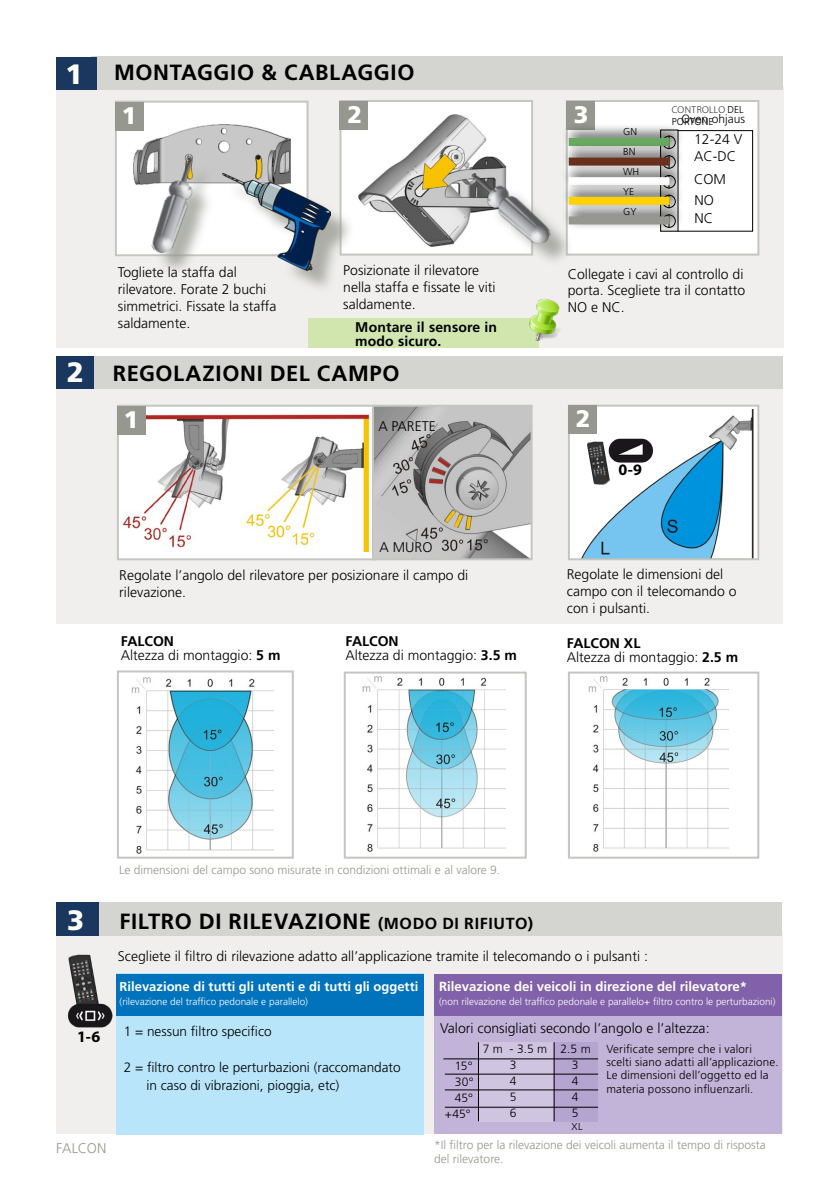
<style>
.page{position:relative;width:840px;height:1191px;background:#fff}
.page>*{position:absolute;margin:0;border:0;box-sizing:border-box;transform-origin:0 0}
.t1{font:900 28px "Frutiger LT Std";color:#fff}
.t2{font:900 24px "Frutiger LT Std";color:#fff}
.t3{font:700 22px "Frutiger LT Std";letter-spacing:.03em;color:#000}
.t4{font:700 16px "Myriad Pro";color:#000}
.t5{font:300 14px/16.8px "Frutiger LT Std";color:#000}
.t6{font:700 14px/14px "Frutiger LT Std";letter-spacing:.01em;color:#000}
.t7{font:300 14px "Frutiger LT Std";letter-spacing:-.01em;color:#969890}
.t8{font:300 13.6px/18px "Frutiger LT Std";color:#000}
.t9{font:700 13.2px "Frutiger LT Std";color:#fff}
.t10{font:700 13px "Frutiger LT Std";color:#fff}
.t11{font:300 12px/14.4px "Frutiger LT Std";color:#969890}
.t12{font:300 12px/16px "Frutiger LT Std";color:#000;text-align:right}
.t13{font:300 11.6px/13.4px "Frutiger LT Std";letter-spacing:.015em;color:#000}
.t14{font:300 10px "Frutiger LT Std";color:#fff}
.t15{font:300 10px/20px "Frutiger LT Std";color:#000}
.t16{font:300 10px "Myriad Pro";letter-spacing:.035em;color:#000}
.s1{font-family:"Frutiger LT Std"}
.s2{font-weight:700}
.s3{font-size:16px}
</style>
<div class="page">
<div style="left:56px;top:931px;width:726px;height:203px;background:#f0efee"></div>
<div style="left:434px;top:974px;width:347px;height:160px;background:#c2b4d8"></div>
<div style="left:554px;top:1042px;width:43px;height:79px;background:#b5a4d0"></div>
<div style="left:56px;top:389px;width:726px;height:235px;background:#f0efee"></div>
<div style="left:56px;top:86px;width:726px;height:262px;background:#f0efee"></div>
<div style="left:91px;top:57px;width:691px;height:33px;background:#d4d4d1"></div>
<div style="left:56px;top:57px;width:40px;height:33px;background:#1a3760"></div>
<div style="left:116px;top:102px;width:191px;height:153px;background:#fff"></div>
<img style="left:134px;top:124px;width:156px;height:50px">
<div style="left:115px;top:101px;width:193px;height:155px;border:2px solid #c4c6c1"></div>
<div style="left:340px;top:101px;width:192px;height:154px;background:#fff"></div>
<img style="left:358px;top:115px;width:149px;height:131px">
<div style="left:339px;top:100px;width:194px;height:156px;border:2px solid #c4c6c1"></div>
<img style="left:132px;top:677px;width:141px;height:177px">
<div style="left:117px;top:670px;width:176px;height:188px;border:2px solid #c4c6c1"></div>
<div style="left:227px;top:178px;width:128px;height:116px;background:#969890;opacity:.75"></div>
<img style="left:222px;top:174px;width:108px;height:96px">
<div style="left:115px;top:102px;width:29px;height:28px;background:#969890"></div>
<div style="left:339px;top:101px;width:29px;height:28px;background:#969890"></div>
<div style="left:565px;top:100px;width:194px;height:156px;background:#fff;border:2px solid #c4c6c1"></div>
<div style="left:565px;top:101px;width:29px;height:28px;background:#969890"></div>
<div style="left:92px;top:356px;width:690px;height:33px;background:#d4d4d1"></div>
<div style="left:56px;top:356px;width:38px;height:33px;background:#1a3760"></div>
<img style="left:362px;top:676px;width:143px;height:176px">
<div style="left:343px;top:671px;width:183px;height:187px;border:2px solid #c4c6c1"></div>
<img style="left:588px;top:676px;width:140px;height:176px">
<div style="left:567px;top:671px;width:191px;height:187px;border:2px solid #c4c6c1"></div>
<div style="left:476px;top:178px;width:97px;height:89px;background:#969890;opacity:.75"></div>
<img style="left:471px;top:167px;width:80px;height:81px">
<div style="left:154px;top:162px;width:61px;height:115px;background:#969890;opacity:.75"></div>
<img style="left:124px;top:157px;width:99px;height:99px">
<div style="left:118px;top:406px;width:256px;height:153px;background:#fff"></div>
<img style="left:122px;top:414px;width:248px;height:137px">
<div style="left:117px;top:405px;width:258px;height:155px;border:2px solid #c4c6c1"></div>
<div style="left:568px;top:406px;width:189px;height:153px;background:#fff"></div>
<img style="left:581px;top:410px;width:173px;height:147px">
<div style="left:567px;top:405px;width:191px;height:155px;border:2px solid #c4c6c1"></div>
<div style="left:117px;top:406px;width:29px;height:28px;background:#969890"></div>
<div style="left:567px;top:405px;width:29px;height:29px;background:#969890"></div>
<img style="left:375px;top:408px;width:154px;height:149px">
<div style="left:372px;top:405px;width:160px;height:155px;border:2px solid #c4c6c1"></div>
<img style="left:586px;top:442px;width:24px;height:42px">
<img style="left:608px;top:438px;width:45px;height:24px">
<div style="left:117px;top:973px;width:306px;height:161px;background:#b8e5fa"></div>
<div style="left:117px;top:973px;width:306px;height:42px;background:#0073bc"></div>
<div style="left:434px;top:974px;width:347px;height:41px;background:#8162aa"></div>
<div style="left:89px;top:902px;width:692px;height:34px;background:#d4d4d1"></div>
<div style="left:56px;top:902px;width:42px;height:34px;background:#1a3760"></div>
<div style="left:478px;top:1042px;width:74px;height:79px;background:#cfc5e1"></div>
<hr style="left:443px;top:1058px;width:154px;height:1px;background:#000">
<hr style="left:477px;top:1042px;width:1px;height:79px;background:#000">
<hr style="left:444px;top:1073px;width:153px;height:1px;background:#000">
<hr style="left:444px;top:1089px;width:153px;height:1px;background:#000">
<hr style="left:444px;top:1106px;width:153px;height:1px;background:#000">
<hr style="left:553px;top:1042px;width:1px;height:79px;background:#000">
<img style="left:68px;top:954px;width:31px;height:49px">
<img style="left:67px;top:1003px;width:45px;height:24px">
<div style="left:308px;top:318px;width:231px;height:30px;background:#d1e6ae"></div>
<img style="left:529px;top:299px;width:30px;height:41px">
<div style="left:562px;top:123px;width:121px;height:29px;background:#000;opacity:.75"></div>
<div style="left:568px;top:138px;width:101px;height:8px;background:#68a961"></div>
<div style="left:562px;top:142px;width:121px;height:30px;background:#000;opacity:.75"></div>
<div style="left:568px;top:157px;width:101px;height:8px;background:#6a301d"></div>
<div style="left:562px;top:162px;width:121px;height:29px;background:#000;opacity:.75"></div>
<div style="left:568px;top:177px;width:101px;height:8px;background:#fff"></div>
<div style="left:562px;top:201px;width:121px;height:30px;background:#000;opacity:.75"></div>
<div style="left:568px;top:216px;width:101px;height:8px;background:#969890"></div>
<div style="left:562px;top:181px;width:121px;height:30px;background:#000;opacity:.75"></div>
<div style="left:568px;top:197px;width:101px;height:8px;background:#ffd200"></div>
<h1 class="t1" style="left:66px;top:58px;width:19px">1</h1>
<h1 class="t1" style="left:67px;top:355px;width:19px">2</h1>
<h3 class="t3" style="left:114px;top:60px;width:301px">MONTAGGIO &amp; CABLAGGIO</h3>
<h2 class="t2" style="left:122px;top:101px;width:16px">1</h2>
<h2 class="t2" style="left:347px;top:100px;width:16px">2</h2>
<h2 class="t2" style="left:573px;top:100px;width:16px">3</h2>
<p class="t15" style="left:622px;top:122px;width:18px">GN<br>BN<br>WH<br>YE<br>GY</p>
<p class="t16" style="left:671px;top:104px;width:73px">CONTROLLO <span class="s1">DEL</span></p>
<p class="t15" style="left:671px;top:112px;width:43px">PORTONE</p>
<p class="t12" style="left:681px;top:111px;width:65px">Oven ohjaus</p>
<p class="t5" style="left:693px;top:131px;width:50px">12-24 V<br>AC-DC</p>
<p class="t5" style="left:693px;top:169px;width:33px;line-height:20.4px">COM<br>NO</p>
<p class="t5" style="left:694px;top:209px;width:20px">NC</p>
<p class="t5" style="left:343px;top:262px;width:154px">Posizionate il rilevatore nella staffa e fissate le viti saldamente.</p>
<p class="t5" style="left:118px;top:264px;width:160px">Togliete la staffa dal rilevatore. Forate 2 buchi simmetrici. Fissate la staffa saldamente.</p>
<p class="t5" style="left:567px;top:265px;width:179px">Collegate i cavi al controllo di porta. Scegliete tra il contatto<br>NO e NC.</p>
<h3 class="t3" style="left:113px;top:361px;width:288px">REGOLAZIONI DEL CAMPO</h3>
<p class="t6" style="left:355px;top:320px;width:143px">Montare il sensore in modo sicuro.</p>
<h2 class="t2" style="left:124px;top:405px;width:16px">1</h2>
<h2 class="t2" style="left:575px;top:404px;width:16px">2</h2>
<p class="t5" style="left:378px;top:417px;width:59px">A PARETE</p>
<p class="t5" style="left:379px;top:539px;width:54px">A MURO</p>
<p class="t4" style="left:618px;top:459px;width:25px">0-9</p>
<p class="t5" style="left:119px;top:567px;width:350px">Regolate l’angolo del rilevatore per posizionare il campo di rilevazione.</p>
<p class="t5" style="left:566px;top:566px;width:171px">Regolate le dimensioni del campo con il telecomando o con i pulsanti.</p>
<p class="t5" style="left:121px;top:634px;width:161px;line-height:14px"><span class="s2">FALCON<br></span>Altezza di montaggio: <span class="s2">5 m</span></p>
<p class="t5" style="left:345px;top:634px;width:173px;line-height:14px"><span class="s2">FALCON<br></span>Altezza di montaggio: <span class="s2">3.5 m</span></p>
<p class="t5" style="left:566px;top:636px;width:173px;line-height:14px"><span class="s2">FALCON XL<br></span>Altezza di montaggio: <span class="s2">2.5 m</span></p>
<h1 class="t1" style="left:67px;top:902px;width:19px">3</h1>
<p class="t4" style="left:77px;top:1026px;width:25px">1-6</p>
<p class="t7" style="left:56px;top:1140px;width:52px">FALCON</p>
<p class="t11" style="left:119px;top:863px;width:382px">Le dimensioni del campo sono misurate in condizioni ottimali e al valore 9.</p>
<h3 class="t3" style="left:119px;top:908px;width:415px">FILTRO DI RILEVAZIONE <span class="s3">(MODO DI RIFIUTO)</span></h3>
<p class="t5" style="left:118px;top:948px;width:531px">Scegliete il filtro di rilevazione adatto all’applicazione tramite il telecomando o i pulsanti :</p>
<p class="t10" style="left:120px;top:978px;width:300px">Rilevazione di tutti gli utenti e di tutti gli oggetti</p>
<p class="t14" style="left:120px;top:996px;width:190px">(rilevazione del traffico pedonale e parallelo)</p>
<p class="t8" style="left:124px;top:1022px;width:149px">1 = nessun filtro specifico</p>
<p class="t8" style="left:146px;top:1058px;width:255px;text-indent:-23px">2 = filtro contro le perturbazioni (raccomandato in caso di vibrazioni, pioggia, etc)</p>
<p class="t9" style="left:439px;top:978px;width:309px">Rilevazione dei veicoli in direzione del rilevatore*</p>
<p class="t14" style="left:439px;top:996px;width:338px">(non rilevazione del traffico pedonale e parallelo+ filtro contro le perturbazioni)</p>
<p class="t5" style="left:440px;top:1020px;width:271px">Valori consigliati secondo l’angolo e l’altezza:</p>
<p class="t13" style="left:606px;top:1042px;width:174px">Verificate sempre che i valori scelti siano adatti all’applicazione.<br>Le dimensioni dell’oggetto ed la materia possono influenzarli.</p>
<p class="t12" style="left:509px;top:1041px;width:82px;text-align:left;text-indent:-27px">7 m - 3.5 m 2.5 m<br>3</p>
<p class="t12" style="left:571px;top:1057px;width:8px">3</p>
<p class="t12" style="left:444px;top:1057px;width:30px">15°<br>30°<br>45° +45°</p>
<p class="t12" style="left:509px;top:1073px;width:8px">4</p>
<p class="t12" style="left:571px;top:1073px;width:8px">4</p>
<p class="t12" style="left:509px;top:1089px;width:8px">5</p>
<p class="t12" style="left:571px;top:1089px;width:8px">4</p>
<p class="t12" style="left:509px;top:1105px;width:8px">6</p>
<p class="t12" style="left:571px;top:1105px;width:8px">5</p>
<p class="t15" style="left:571px;top:1117px;width:12px">XL</p>
<p class="t11" style="left:434px;top:1137px;width:333px">*Il filtro per la rilevazione dei veicoli aumenta il tempo di risposta del rilevatore.</p>
</div>
